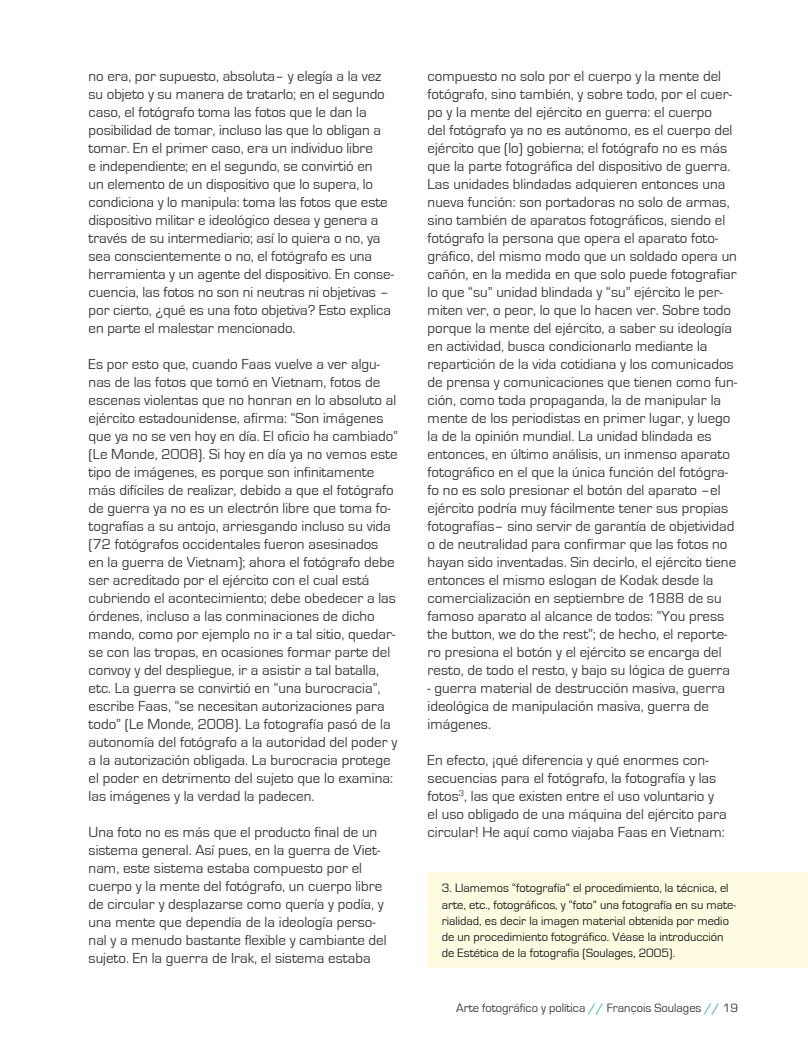
<style>
.page{position:relative;width:808px;height:1056px;background:#fff}
.page>*{position:absolute;margin:0;border:0;box-sizing:border-box;transform-origin:0 0}
.Texto_básico{font:15px/18px "Eurostile";color:#3e3e3f}
.Citas{font:12.5px/16.2px "Eurostile";color:#231f20}
.Pie_2{font:12.5px "Eurostile";color:#3e3e3f}
.s1{font-weight:700;color:#44acb7}
</style>
<div class="page">
<div style="left:428px;top:872px;width:380px;height:95px;background:#fffce1"></div>
<p class="Texto_básico" style="left:89px;top:67px;width:307px">no era, por supuesto, absoluta– y elegía a la vez su objeto y su manera de tratarlo; en el segundo caso, el fotógrafo toma las fotos que le dan la posibilidad de tomar, incluso las que lo obligan a tomar. En el primer caso, era un individuo libre<br>e independiente; en el segundo, se convirtió en<br>un elemento de un dispositivo que lo supera, lo condiciona y lo manipula: toma las fotos que este dispositivo militar e ideológico desea y genera a través de su intermediario; así lo quiera o no, ya sea conscientemente o no, el fotógrafo es una herramienta y un agente del dispositivo. En conse&shy;cuencia, las fotos no son ni neutras ni objetivas – por cierto, ¿qué es una foto objetiva? Esto explica en parte el malestar mencionado.</p>
<p class="Texto_básico" style="left:89px;top:355px;width:311px">Es por esto que, cuando Faas vuelve a ver algu&shy;nas de las fotos que tomó en Vietnam, fotos de escenas violentas que no honran en lo absoluto al ejército estadounidense, afirma: “Son imágenes que ya no se ven hoy en día. El oficio ha cambiado” (Le Monde, 2008). Si hoy en día ya no vemos este tipo de imágenes, es porque son infinitamente más difíciles de realizar, debido a que el fotógrafo de guerra ya no es un electrón libre que toma fo&shy;tografías a su antojo, arriesgando incluso su vida (72 fotógrafos occidentales fueron asesinados<br>en la guerra de Vietnam); ahora el fotógrafo debe ser acreditado por el ejército con el cual está cubriendo el acontecimiento; debe obedecer a las órdenes, incluso a las conminaciones de dicho mando, como por ejemplo no ir a tal sitio, quedar&shy;se con las tropas, en ocasiones formar parte del convoy y del despliegue, ir a asistir a tal batalla, etc. La guerra se convirtió en “una burocracia”, escribe Faas, “se necesitan autorizaciones para todo” (Le Monde, 2008). La fotografía pasó de la autonomía del fotógrafo a la autoridad del poder y a la autorización obligada. La burocracia protege el poder en detrimento del sujeto que lo examina: las imágenes y la verdad la padecen.</p>
<p class="Texto_básico" style="left:89px;top:823px;width:299px">Una foto no es más que el producto final de un sistema general. Así pues, en la guerra de Viet&shy;nam, este sistema estaba compuesto por el cuerpo y la mente del fotógrafo, un cuerpo libre de circular y desplazarse como quería y podía, y una mente que dependía de la ideología perso&shy;nal y a menudo bastante flexible y cambiante del sujeto. En la guerra de Irak, el sistema estaba</p>
<p class="Texto_básico" style="left:428px;top:67px;width:311px">compuesto no solo por el cuerpo y la mente del fotógrafo, sino también, y sobre todo, por el cuer&shy;po y la mente del ejército en guerra: el cuerpo<br>del fotógrafo ya no es autónomo, es el cuerpo del ejército que (lo) gobierna; el fotógrafo no es más que la parte fotográfica del dispositivo de guerra.<br>Las unidades blindadas adquieren entonces una nueva función: son portadoras no solo de armas, sino también de aparatos fotográficos, siendo el fotógrafo la persona que opera el aparato foto&shy;gráfico, del mismo modo que un soldado opera un cañón, en la medida en que solo puede fotografiar lo que “su” unidad blindada y “su” ejército le per&shy;miten ver, o peor, lo que lo hacen ver. Sobre todo porque la mente del ejército, a saber su ideología en actividad, busca condicionarlo mediante la repartición de la vida cotidiana y los comunicados de prensa y comunicaciones que tienen como fun&shy;ción, como toda propaganda, la de manipular la mente de los periodistas en primer lugar, y luego la de la opinión mundial. La unidad blindada es entonces, en último análisis, un inmenso aparato fotográfico en el que la única función del fotógra&shy;fo no es solo presionar el botón del aparato –el ejército podría muy fácilmente tener sus propias fotografías– sino servir de garantía de objetividad o de neutralidad para confirmar que las fotos no hayan sido inventadas. Sin decirlo, el ejército tiene entonces el mismo eslogan de Kodak desde la comercialización en septiembre de 1888 de su famoso aparato al alcance de todos: “You press the button, we do the rest”; de hecho, el reporte&shy;ro presiona el botón y el ejército se encarga del resto, de todo el resto, y bajo su lógica de guerra</p>
<p class="Texto_básico" style="left:428px;top:679px;width:299px">- guerra material de destrucción masiva, guerra ideológica de manipulación masiva, guerra de imágenes.</p>
<p class="Texto_básico" style="left:428px;top:751px;width:301px">En efecto, ¡qué diferencia y qué enormes con&shy;secuencias para el fotógrafo, la fotografía y las fotos<sup>3</sup>, las que existen entre el uso voluntario y el uso obligado de una máquina del ejército para circular! He aquí como viajaba Faas en Vietnam:</p>
<p class="Citas" style="left:442px;top:880px;width:296px">3. Llamemos “fotografía” el procedimiento, la técnica, el arte, etc., fotográficos, y “foto” una fotografía en su mate&shy;rialidad, es decir la imagen material obtenida por medio de un procedimiento fotográfico. Véase la introducción de Estética de la fotografía (Soulages, 2005).</p>
<p class="Pie_2" style="left:456px;top:1001px;width:284px">Arte fotográfico y política <span class="s1">//</span> François Soulages <span class="s1">//</span> 19</p>
</div>
